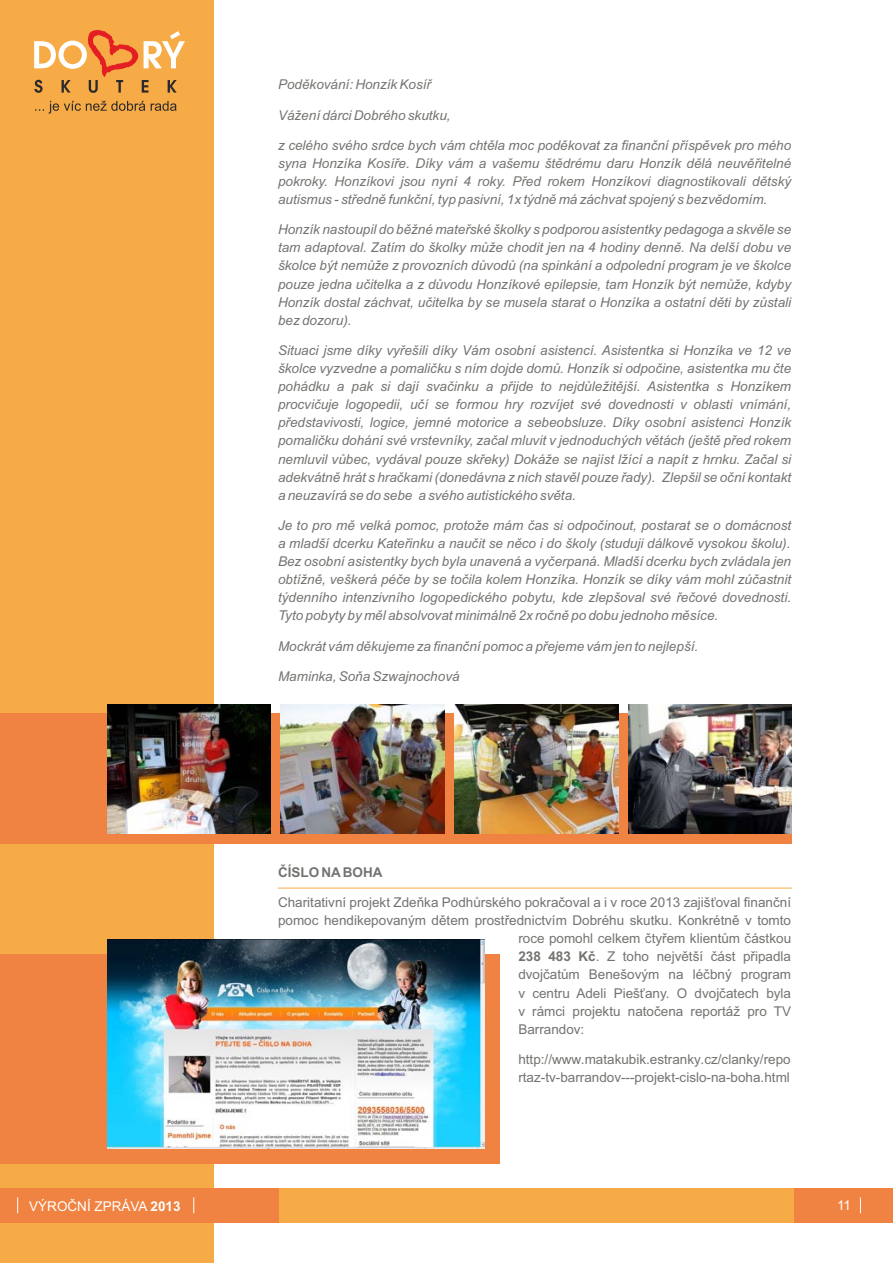
<style>
.page{position:relative;width:893px;height:1263px;background:#fff}
.page>*{position:absolute;margin:0;border:0;box-sizing:border-box;transform-origin:0 0}
.t1{font:italic 13.5px/18.1px "Arial";color:#737370;text-align:justify}
.t2{font:13.5px/18.1px "Arial";color:#737370}
.t3{font:13.5px "Arial";color:#fff}
.t4{font:700 13.5px "Arial";color:#737370}
.s1{font-weight:700}
</style>
<div class="page">
<div style="left:279px;top:1189px;width:521px;height:34px;background:#f7ab47"></div>
<div style="left:795px;top:1189px;width:98px;height:34px;background:#f08242"></div>
<div style="left:0;top:0;width:214px;height:1263px;background:#f7ab47"></div>
<svg style="left:34px;top:30px;width:151px;height:63px"></svg>
<svg style="left:35px;top:101px;width:142px;height:13px"></svg>
<div style="left:0;top:1189px;width:279px;height:34px;background:#f08242"></div>
<svg style="left:860px;top:1197px;width:1px;height:16px"></svg>
<svg style="left:193px;top:1197px;width:1px;height:16px"></svg>
<svg style="left:17px;top:1197px;width:1px;height:16px"></svg>
<div style="left:0;top:713px;width:792px;height:130px;background:#f08242"></div>
<img style="left:281px;top:704px;width:163px;height:129px">
<img style="left:107px;top:704px;width:163px;height:129px">
<img style="left:628px;top:704px;width:164px;height:129px">
<img style="left:455px;top:704px;width:163px;height:129px">
<hr style="left:278px;top:888px;width:514px;height:1px;background:#f7ab47">
<div style="left:0;top:955px;width:500px;height:209px;background:#f08242"></div>
<img style="left:107px;top:939px;width:378px;height:209px">
<p class="t1" style="left:278px;top:77px;width:155px">Poděkování: Honzík Kosíř</p>
<p class="t1" style="left:278px;top:107px;width:174px">Vážení dárci Dobrého skutku,</p>
<p class="t1" style="left:278px;top:137px;width:515px">z celého svého srdce bych vám chtěla moc poděkovat za finanční příspěvek pro mého syna Honzíka Kosíře. Díky vám a vašemu štědrému daru Honzík dělá neuvěřitelné pokroky. Honzíkovi jsou nyní 4 roky. Před rokem Honzíkovi diagnostikovali dětský autismus - středně funkční, typ pasivní, 1x týdně má záchvat spojený s bezvědomím.</p>
<p class="t1" style="left:278px;top:222px;width:515px">Honzík nastoupil do běžné mateřské školky s podporou asistentky pedagoga a skvěle se tam adaptoval. Zatím do školky může chodit jen na 4 hodiny denně. Na delší dobu ve školce být nemůže z provozních důvodů (na spinkání a odpolední program je ve školce pouze jedna učitelka a z důvodu Honzíkové epilepsie, tam Honzík být nemůže, kdyby Honzík dostal záchvat, učitelka by se musela starat o Honzíka a ostatní děti by zůstali bez dozoru).</p>
<p class="t1" style="left:278px;top:342px;width:515px">Situaci jsme díky vyřešili díky Vám osobní asistencí. Asistentka si Honzíka ve 12 ve školce vyzvedne a pomaličku s ním dojde domů. Honzík si odpočine, asistentka mu čte pohádku a pak si dají svačinku a přijde to nejdůležitější. Asistentka s Honzíkem procvičuje logopedii, učí se formou hry rozvíjet své dovednosti v oblasti vnímání, představivosti, logice, jemné motorice a sebeobsluze. Díky osobní asistenci Honzík pomaličku dohání své vrstevníky, začal mluvit v jednoduchých větách (ještě před rokem nemluvil vůbec, vydával pouze skřeky) Dokáže se najíst lžící a napít z hrnku. Začal si adekvátně hrát s hračkami (donedávna z nich stavěl pouze řady). Zlepšil se oční kontakt a neuzavírá se do sebe a svého autistického světa.</p>
<p class="t1" style="left:278px;top:517px;width:515px">Je to pro mě velká pomoc, protože mám čas si odpočinout, postarat se o domácnost a mladší dcerku Kateřinku a naučit se něco i do školy (studuji dálkově vysokou školu).<br>Bez osobní asistentky bych byla unavená a vyčerpaná. Mladší dcerku bych zvládala jen obtížně, veškerá péče by se točila kolem Honzíka. Honzík se díky vám mohl zúčastnit týdenního intenzivního logopedického pobytu, kde zlepšoval své řečové dovednosti.<br>Tyto pobyty by měl absolvovat minimálně 2x ročně po dobu jednoho měsíce.</p>
<p class="t1" style="left:278px;top:638px;width:422px">Mockrát vám děkujeme za finanční pomoc a přejeme vám jen to nejlepší.</p>
<p class="t1" style="left:278px;top:668px;width:183px">Maminka, Soňa Szwajnochová</p>
<p class="t4" style="left:278px;top:867px;width:106px">ČÍSLO NA BOHA</p>
<p class="t2" style="left:278px;top:894px;width:515px">Charitativní projekt Zdeňka Podhůrského pokračoval a i v roce 2013 zajišťoval finanční</p>
<p class="t2" style="left:278px;top:912px;width:515px">pomoc hendikepovaným dětem prostřednictvím Dobréhu skutku. Konkrétně v tomto</p>
<p class="t2" style="left:518px;top:931px;width:274px">roce pomohl celkem čtyřem klientům částkou</p>
<p class="t2" style="left:518px;top:949px;width:274px"><span class="s1">238 483 Kč</span>. Z toho největší část připadla</p>
<p class="t2" style="left:518px;top:967px;width:274px">dvojčatům Benešovým na léčbný program</p>
<p class="t2" style="left:518px;top:985px;width:274px">v centru Adeli Piešťany. O dvojčatech byla</p>
<p class="t2" style="left:518px;top:1003px;width:274px">v rámci projektu natočena reportáž pro TV</p>
<p class="t2" style="left:518px;top:1021px;width:68px">Barrandov:</p>
<p class="t2" style="left:518px;top:1051px;width:274px">http://www.matakubik.estranky.cz/clanky/repo rtaz-tv-barrandov---projekt-cislo-na-boha.html</p>
<p class="t3" style="left:29px;top:1201px;width:153px">VÝROČNÍ ZPRÁVA <span class="s1">2013</span></p>
<p class="t3" style="left:837px;top:1200px;width:16px">11</p>
</div>
